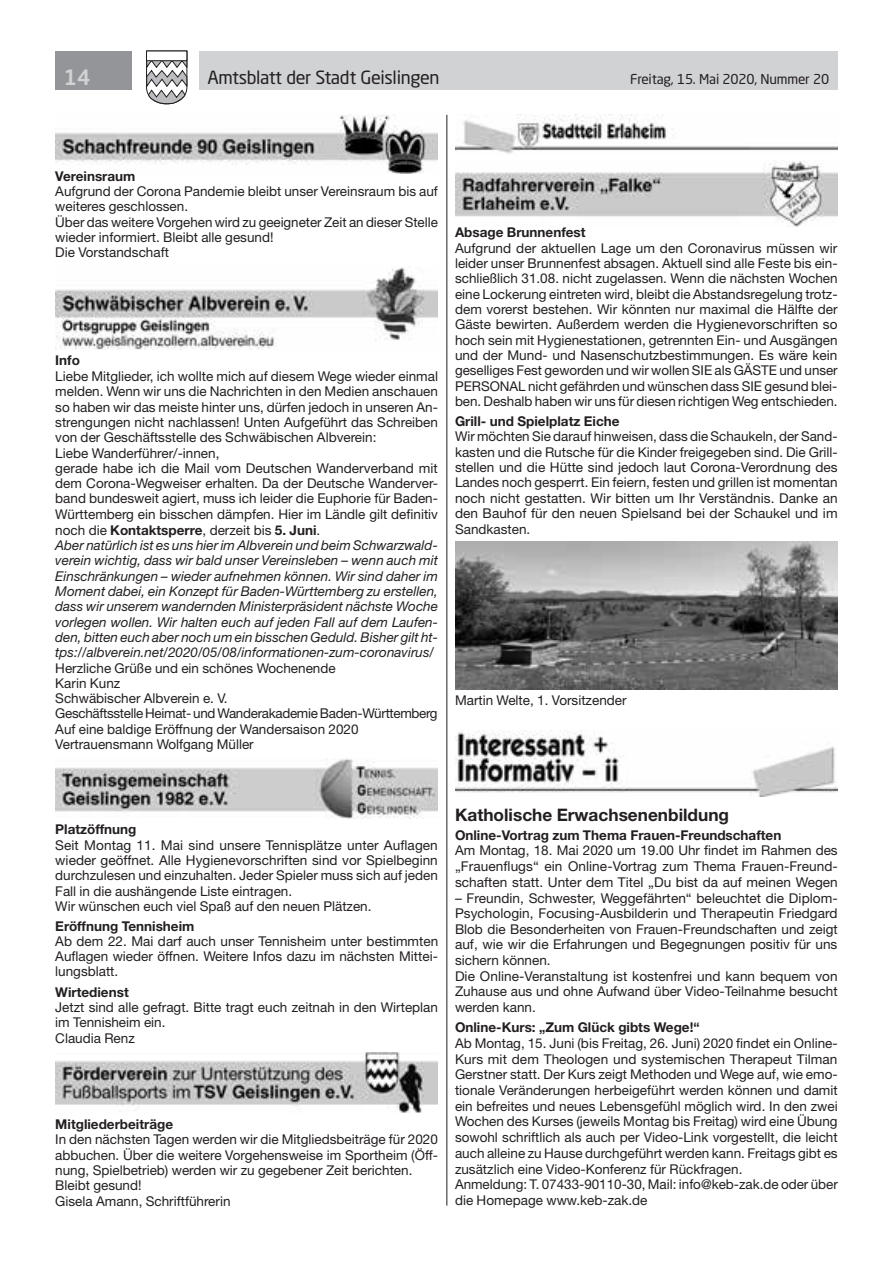
<style>
.page{position:relative;width:893px;height:1263px;background:#fff}
.page>*{position:absolute;margin:0;border:0;box-sizing:border-box;transform-origin:0 0}
.t1{font:500 21px "Neo Sans Std";color:#d1d2d4}
.t2{font:18px "Neo Sans Std";letter-spacing:-.02em;color:#231f20}
.t3{font:700 17.25px "Helvetica Neue LT Std";color:#231f20}
.t4{font:13.5px/15.3px "Helvetica Neue LT Std";color:#231f20}
.t5{font:700 13.5px "Helvetica Neue LT Std";color:#231f20}
.t6{font:13.5px "Neo Sans Std";letter-spacing:-.015em;color:#231f20}
.s1{font-weight:700}
.s2{font-style:italic}
</style>
<div class="page">
<div style="left:199px;top:51px;width:639px;height:38px;background:#d1d2d4"></div>
<div style="left:55px;top:51px;width:77px;height:38px;background:#939598"></div>
<svg style="left:146px;top:50px;width:42px;height:55px"></svg>
<div style="left:146px;top:51px;width:41px;height:10px;background:#fff;border:1px solid #231f20"></div>
<hr style="left:446px;top:115px;width:1px;height:1090px;background:#231f20">
<img style="left:55px;top:115px;width:383px;height:58px">
<img style="left:55px;top:267px;width:383px;height:83px">
<img style="left:55px;top:759px;width:383px;height:60px">
<img style="left:55px;top:1052px;width:383px;height:61px">
<img style="left:455px;top:115px;width:383px;height:39px">
<img style="left:455px;top:161px;width:383px;height:66px">
<img style="left:455px;top:542px;width:383px;height:147px">
<img style="left:455px;top:730px;width:383px;height:66px">
<h1 class="t1" style="left:64px;top:64px;width:28px">14</h1>
<h2 class="t2" style="left:207px;top:66px;width:234px">Amtsblatt der Stadt Geislingen</h2>
<p class="t6" style="left:630px;top:71px;width:201px">Freitag, 15. Mai 2020, Nummer 20</p>
<p class="t5" style="left:55px;top:168px;width:82px">Vereinsraum</p>
<p class="t4" style="left:55px;top:183px;width:384px">Aufgrund der Corona Pandemie bleibt unser Vereinsraum bis auf weiteres geschlossen.<br>Über das weitere Vorgehen wird zu geeigneter Zeit an dieser Stelle wieder informiert. Bleibt alle gesund!<br>Die Vorstandschaft</p>
<p class="t5" style="left:55px;top:352px;width:26px">Info</p>
<p class="t4" style="left:55px;top:368px;width:384px">Liebe Mitglieder, ich wollte mich auf diesem Wege wieder einmal melden. Wenn wir uns die Nachrichten in den Medien anschauen so haben wir das meiste hinter uns, dürfen jedoch in unseren An&shy;strengungen nicht nachlassen! Unten Aufgeführt das Schreiben von der Geschäftsstelle des Schwäbischen Albverein:<br>Liebe Wanderführer/-innen,<br>gerade habe ich die Mail vom Deutschen Wanderverband mit dem Corona-Wegweiser erhalten. Da der Deutsche Wanderver&shy;band bundesweit agiert, muss ich leider die Euphorie für Baden-Württemberg ein bisschen dämpfen. Hier im Ländle gilt definitiv noch die <span class="s1">Kontaktsperre</span>, derzeit bis <span class="s1">5. Juni</span>.<br><span class="s2">Aber natürlich ist es uns hier im Albverein und beim Schwarzwald&shy;verein wichtig, dass wir bald unser Vereinsleben – wenn auch mit Einschränkungen – wieder aufnehmen können. Wir sind daher im Moment dabei, ein Konzept für Baden-Württemberg zu erstellen, dass wir unserem wandernden Ministerpräsident nächste Woche vorlegen wollen. Wir halten euch auf jeden Fall auf dem Laufen&shy;den, bitten euch aber noch um ein bisschen Geduld. Bisher gilt ht&shy;tps://albverein.net/2020/05/08/informationen-zum-coronavirus/</span></p>
<p class="t4" style="left:55px;top:660px;width:384px">Herzliche Grüße und ein schönes Wochenende<br>Karin Kunz<br>Schwäbischer Albverein e. V.<br>Geschäftsstelle Heimat- und Wanderakademie Baden-Württemberg Auf eine baldige Eröffnung der Wandersaison 2020<br>Vertrauensmann Wolfgang Müller</p>
<p class="t5" style="left:455px;top:224px;width:132px">Absage Brunnenfest</p>
<p class="t4" style="left:455px;top:240px;width:384px;text-align:justify">Aufgrund der aktuellen Lage um den Coronavirus müssen wir leider unser Brunnenfest absagen. Aktuell sind alle Feste bis ein&shy;schließlich 31.08. nicht zugelassen. Wenn die nächsten Wochen eine Lockerung eintreten wird, bleibt die Abstandsregelung trotz&shy;dem vorerst bestehen. Wir könnten nur maximal die Hälfte der Gäste bewirten. Außerdem werden die Hygienevorschriften so hoch sein mit Hygienestationen, getrennten Ein- und Ausgängen und der Mund- und Nasenschutzbestimmungen. Es wäre kein geselliges Fest geworden und wir wollen SIE als GÄSTE und unser PERSONAL nicht gefährden und wünschen dass SIE gesund blei&shy;ben. Deshalb haben wir uns für diesen richtigen Weg entschieden.</p>
<p class="t5" style="left:455px;top:413px;width:166px">Grill- und Spielplatz Eiche</p>
<p class="t4" style="left:455px;top:429px;width:384px;text-align:justify">Wir möchten Sie darauf hinweisen, dass die Schaukeln, der Sand&shy;kasten und die Rutsche für die Kinder freigegeben sind. Die Grill&shy;stellen und die Hütte sind jedoch laut Corona-Verordnung des Landes noch gesperrt. Ein feiern, festen und grillen ist momentan noch nicht gestatten. Wir bitten um Ihr Verständnis. Danke an den Bauhof für den neuen Spielsand bei der Schaukel und im Sandkasten.</p>
<p class="t4" style="left:455px;top:692px;width:173px">Martin Welte, 1. Vorsitzender</p>
<p class="t5" style="left:55px;top:821px;width:83px">Platzöffnung</p>
<p class="t4" style="left:55px;top:837px;width:384px">Seit Montag 11. Mai sind unsere Tennisplätze unter Auflagen wieder geöffnet. Alle Hygienevorschriften sind vor Spielbeginn durchzulesen und einzuhalten. Jeder Spieler muss sich auf jeden Fall in die aushängende Liste eintragen.<br>Wir wünschen euch viel Spaß auf den neuen Plätzen.</p>
<p class="t5" style="left:55px;top:918px;width:141px">Eröffnung Tennisheim</p>
<p class="t4" style="left:55px;top:933px;width:384px;text-align:justify">Ab dem 22. Mai darf auch unser Tennisheim unter bestimmten Auflagen wieder öffnen. Weitere Infos dazu im nächsten Mittei&shy;lungsblatt.</p>
<p class="t5" style="left:55px;top:983px;width:75px">Wirtedienst</p>
<p class="t4" style="left:55px;top:999px;width:384px">Jetzt sind alle gefragt. Bitte tragt euch zeitnah in den Wirteplan im Tennisheim ein.<br>Claudia Renz</p>
<p class="t5" style="left:55px;top:1116px;width:119px">Mitgliederbeiträge</p>
<p class="t4" style="left:55px;top:1131px;width:384px">In den nächsten Tagen werden wir die Mitgliedsbeiträge für 2020 abbuchen. Über die weitere Vorgehensweise im Sportheim (Öff&shy;nung, Spielbetrieb) werden wir zu gegebener Zeit berichten.<br>Bleibt gesund!<br>Gisela Amann, Schriftführerin</p>
<p class="t3" style="left:455px;top:804px;width:276px">Katholische Erwachsenenbildung</p>
<p class="t5" style="left:455px;top:826px;width:328px">Online-Vortrag zum Thema Frauen-Freundschaften</p>
<p class="t4" style="left:455px;top:842px;width:384px;line-height:15.8px;text-align:justify">Am Montag, 18. Mai 2020 um 19.00 Uhr findet im Rahmen des „Frauenflugs“ ein Online-Vortrag zum Thema Frauen-Freund&shy;schaften statt. Unter dem Titel „Du bist da auf meinen Wegen</p>
<p class="t4" style="left:455px;top:890px;width:384px">– Freundin, Schwester, Weggefährten“ beleuchtet die Diplom-Psychologin, Focusing-Ausbilderin und Therapeutin Friedgard Blob die Besonderheiten von Frauen-Freundschaften und zeigt auf, wie wir die Erfahrungen und Begegnungen positiv für uns sichern können.<br>Die Online-Veranstaltung ist kostenfrei und kann bequem von Zuhause aus und ohne Aufwand über Video-Teilnahme besucht werden kann.</p>
<p class="t5" style="left:455px;top:1019px;width:246px">Online-Kurs: „Zum Glück gibts Wege!“</p>
<p class="t4" style="left:455px;top:1035px;width:384px;line-height:15.8px">Ab Montag, 15. Juni (bis Freitag, 26. Juni) 2020 findet ein Online-Kurs mit dem Theologen und systemischen Therapeut Tilman Gerstner statt. Der Kurs zeigt Methoden und Wege auf, wie emo&shy;tionale Veränderungen herbeigeführt werden können und damit ein befreites und neues Lebensgefühl möglich wird. In den zwei Wochen des Kurses (jeweils Montag bis Freitag) wird eine Übung sowohl schriftlich als auch per Video-Link vorgestellt, die leicht auch alleine zu Hause durchgeführt werden kann. Freitags gibt es zusätzlich eine Video-Konferenz für Rückfragen.<br>Anmeldung: T. 07433-90110-30, Mail: info@keb-zak.de oder über die Homepage www.keb-zak.de</p>
</div>
